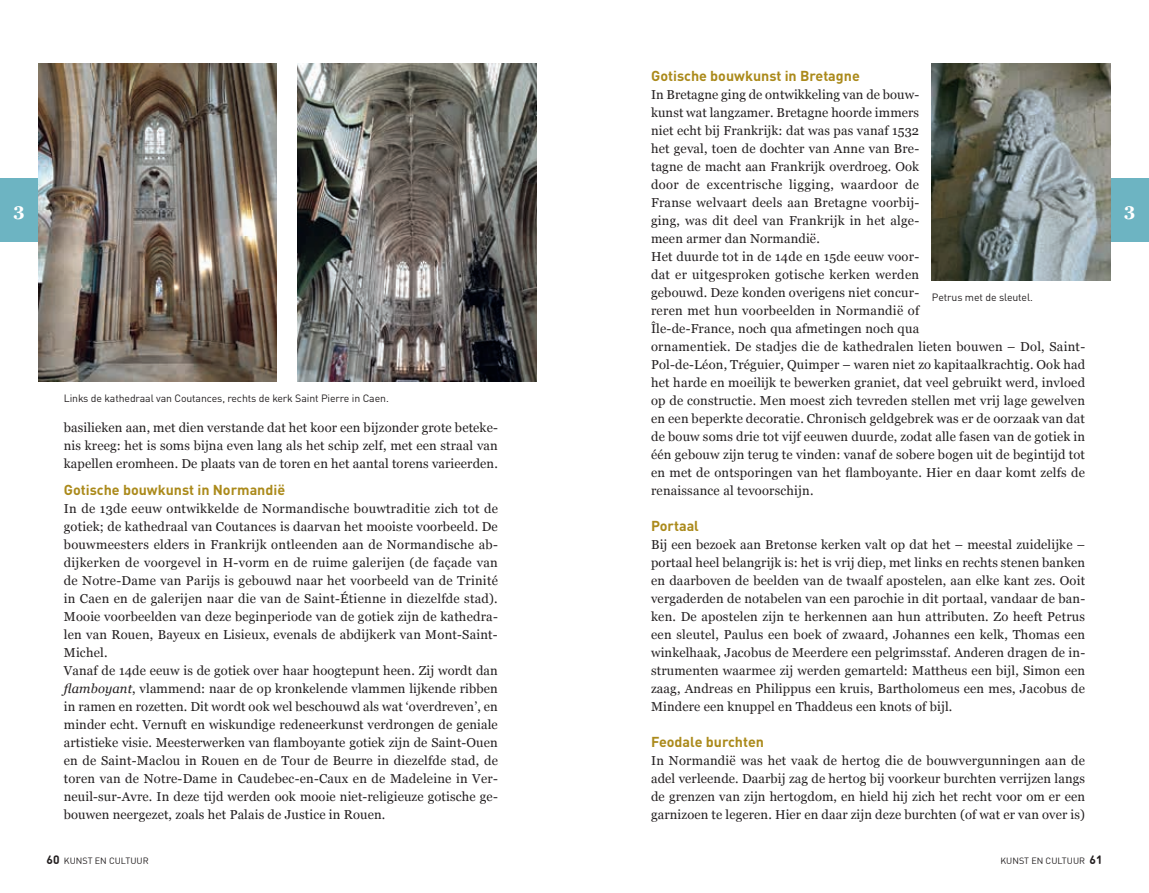
<style>
.page{position:relative;width:1149px;height:893px;background:#fff}
.page>*{position:absolute;margin:0;border:0;box-sizing:border-box;transform-origin:0 0}
.t1{font:700 18px "Georgia";color:#fff}
.t2{font:700 14.25px "DIN Pro";color:#ab8a1b}
.t3{font:12.9px/18px "Georgia";letter-spacing:.015em;color:#231f20;text-align:justify}
.t4{font:700 12px "DIN Round Offc";color:#231f20}
.t5{font:10.5px "DIN Pro";letter-spacing:-.01em;color:#231f20}
.t6{font:9px "DIN Round Offc";color:#231f20}
.s1{font-style:italic}
.s2{font-weight:700;font-size:12px}
</style>
<div class="page">
<div style="left:1110px;top:179px;width:38px;height:63px;background:#6db4c2"></div>
<div style="left:0;top:179px;width:38px;height:63px;background:#6db4c2"></div>
<img style="left:931px;top:64px;width:179px;height:217px">
<img style="left:38px;top:64px;width:238px;height:317px">
<img style="left:298px;top:64px;width:238px;height:317px">
<p class="t2" style="left:651px;top:64px;width:210px">Gotische bouwkunst in Bretagne</p>
<p class="t3" style="left:651px;top:86px;width:435px;text-align:left">In Bretagne ging de ontwikkeling van de bouw-<br>kunst wat langzamer. Bretagne hoorde immers<br>niet echt bij Frankrijk: dat was pas vanaf 1532<br>het geval, toen de dochter van Anne van Bre-<br>tagne de macht aan Frankrijk overdroeg. Ook<br>door de excentrische ligging, waardoor de<br>Franse welvaart deels aan Bretagne voorbij-<br>ging, was dit deel van Frankrijk in het alge-<br>meen armer dan Normandië.<br>Het duurde tot in de 14de en 15de eeuw voor-<br>dat er uitgesproken gotische kerken werden<br>gebouwd. Deze konden overigens niet concur-<br>reren met hun voorbeelden in Normandië of<br>Île-de-France, noch qua afmetingen noch qua<br>ornamentiek. De stadjes die de kathedralen lieten bouwen – Dol, Saint-Pol-de-Léon, Tréguier, Quimper – waren niet zo kapitaalkrachtig. Ook had het harde en moeilijk te bewerken graniet, dat veel gebruikt werd, invloed op de constructie. Men moest zich tevreden stellen met vrij lage gewelven en een beperkte decoratie. Chronisch geldgebrek was er de oorzaak van dat de bouw soms drie tot vijf eeuwen duurde, zodat alle fasen van de gotiek in één gebouw zijn terug te vinden: vanaf de sobere bogen uit de begintijd tot en met de ontsporingen van het flamboyante. Hier en daar komt zelfs de renaissance al tevoorschijn.</p>
<p class="t2" style="left:651px;top:514px;width:49px">Portaal</p>
<p class="t3" style="left:651px;top:536px;width:435px">Bij een bezoek aan Bretonse kerken valt op dat het – meestal zuidelijke – portaal heel belangrijk is: het is vrij diep, met links en rechts stenen banken en daarboven de beelden van de twaalf apostelen, aan elke kant zes. Ooit vergaderden de notabelen van een parochie in dit portaal, vandaar de ban&shy;ken. De apostelen zijn te herkennen aan hun attributen. Zo heeft Petrus een sleutel, Paulus een boek of zwaard, Johannes een kelk, Thomas een winkelhaak, Jacobus de Meerdere een pelgrimsstaf. Anderen dragen de in&shy;strumenten waarmee zij werden gemarteld: Mattheus een bijl, Simon een zaag, Andreas en Philippus een kruis, Bartholomeus een mes, Jacobus de Mindere een knuppel en Thaddeus een knots of bijl.</p>
<p class="t2" style="left:651px;top:730px;width:114px">Feodale burchten</p>
<p class="t3" style="left:651px;top:752px;width:435px">In Normandië was het vaak de hertog die de bouwvergunningen aan de adel verleende. Daarbij zag de hertog bij voorkeur burchten verrijzen langs de grenzen van zijn hertogdom, en hield hij zich het recht voor om er een garnizoen te legeren. Hier en daar zijn deze burchten (of wat er van over is)</p>
<h1 class="t1" style="left:14px;top:198px;width:13px">3</h1>
<h1 class="t1" style="left:1123px;top:198px;width:13px">3</h1>
<p class="t5" style="left:931px;top:289px;width:102px">Petrus met de sleutel.</p>
<p class="t5" style="left:64px;top:390px;width:326px">Links de kathedraal van Coutances, rechts de kerk Saint Pierre in Caen.</p>
<p class="t3" style="left:64px;top:419px;width:435px">basilieken aan, met dien verstande dat het koor een bijzonder grote beteke&shy;nis kreeg: het is soms bijna even lang als het schip zelf, met een straal van kapellen eromheen. De plaats van de toren en het aantal torens varieerden.</p>
<p class="t2" style="left:64px;top:478px;width:223px">Gotische bouwkunst in Normandië</p>
<p class="t3" style="left:64px;top:500px;width:435px;text-align:left">In de 13de eeuw ontwikkelde de Normandische bouwtraditie zich tot de gotiek; de kathedraal van Coutances is daarvan het mooiste voorbeeld. De bouwmeesters elders in Frankrijk ontleenden aan de Normandische ab&shy;dijkerken de voorgevel in H-vorm en de ruime galerijen (de façade van de Notre-Dame van Parijs is gebouwd naar het voorbeeld van de Trinité in Caen en de galerijen naar die van de Saint-Étienne in diezelfde stad).<br>Mooie voorbeelden van deze beginperiode van de gotiek zijn de kathedra&shy;len van Rouen, Bayeux en Lisieux, evenals de abdijkerk van Mont-Saint-Michel.<br>Vanaf de 14de eeuw is de gotiek over haar hoogtepunt heen. Zij wordt dan <span class="s1">flamboyant</span>, vlammend: naar de op kronkelende vlammen lijkende ribben in ramen en rozetten. Dit wordt ook wel beschouwd als wat ‘overdreven’, en minder echt. Vernuft en wiskundige redeneerkunst verdrongen de geniale artistieke visie. Meesterwerken van flamboyante gotiek zijn de Saint-Ouen en de Saint-Maclou in Rouen en de Tour de Beurre in diezelfde stad, de toren van de Notre-Dame in Caudebec-en-Caux en de Madeleine in Ver&shy;neuil-sur-Avre. In deze tijd werden ook mooie niet-religieuze gotische ge&shy;bouwen neergezet, zoals het Palais de Justice in Rouen.</p>
<p class="t6" style="left:46px;top:855px;width:104px"><span class="s2">60</span> KUNST EN CULTUUR</p>
<p class="t4" style="left:1089px;top:852px;width:15px">61</p>
<p class="t6" style="left:1000px;top:855px;width:86px">KUNST EN CULTUUR</p>
</div>
